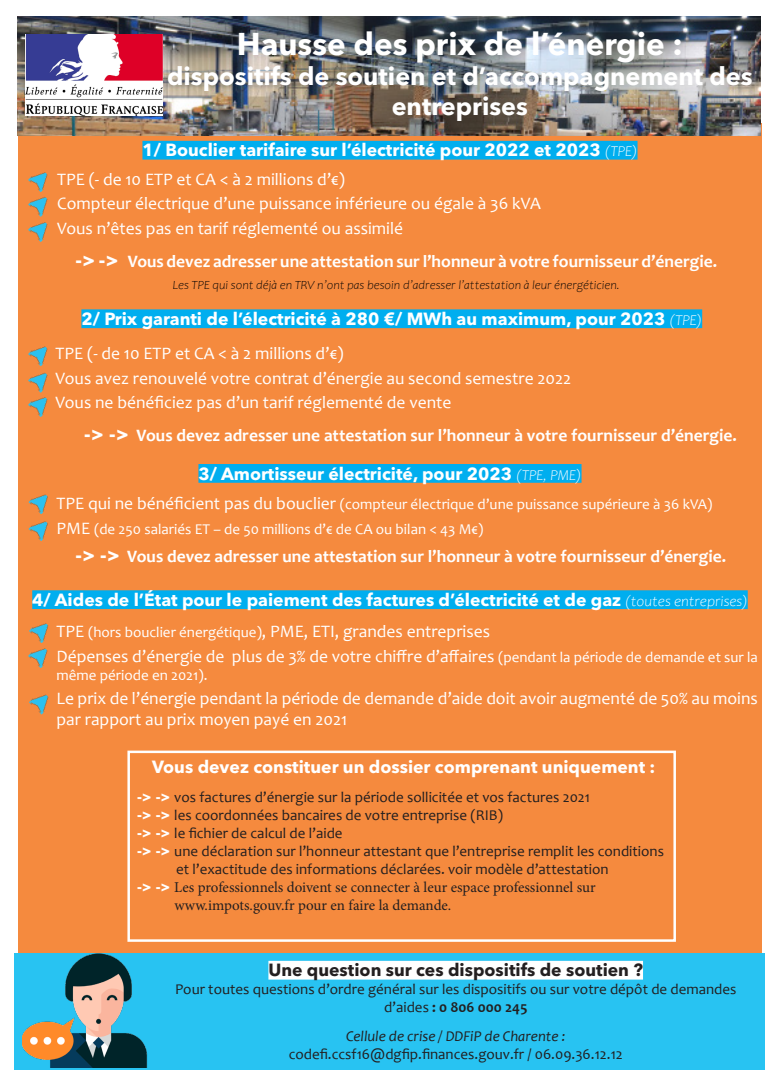
<style>
.page{position:relative;width:780px;height:1088px;background:#fff}
.page>*{position:absolute;margin:0;border:0;box-sizing:border-box;transform-origin:0 0}
.t1{font:700 31.25px "Avenir Next LT Pro";color:#fff}
.t2{font:700 25px/30px "Avenir Next LT Pro";color:#fff;text-align:center}
.t3{font:17.5px/21px "Candara";color:#fff}
.t4{font:700 17.5px "Avenir Next LT Pro";color:#fff}
.t5{font:700 17.5px "Candara";color:#fff}
.t6{font:700 17.5px "Avenir Next LT Pro";color:#231f20}
.t7{font:15px/18px "Candara";color:#231f20;text-align:center}
.t8{font:15px "Candara";color:#fff}
.t9{font:15px "Minion Pro";color:#231f20}
.t10{font:italic 15px "Candara";color:#231f20}
.t11{font:italic 300 12.5px "Candara";color:#000001}
.s1{font-family:"Candara";font-weight:300;font-style:italic;font-size:15px}
.s2{font-family:"Avenir Next LT Pro";font-size:20px}
.s3{font-size:17.5px}
.s4{font-size:15px}
.s5{font-family:"Avenir Next LT Pro";font-weight:700;color:#fff}
.s6{font-weight:700}
</style>
<div class="page">
<div style="left:18px;top:123px;width:743px;height:847px;background:#f58a3e"></div>
<div style="left:142px;top:141px;width:495px;height:19px;background:#00aeef"></div>
<div style="left:81px;top:309px;width:621px;height:19px;background:#00aeef"></div>
<div style="left:198px;top:464px;width:383px;height:19px;background:#00aeef"></div>
<div style="left:32px;top:590px;width:715px;height:19px;background:#00aeef"></div>
<div style="left:15px;top:953px;width:750px;height:116px;background:#28c3f2"></div>
<div style="left:268px;top:961px;width:375px;height:18px;background:#fff"></div>
<img style="left:22px;top:953px;width:126px;height:115px">
<img style="left:28px;top:172px;width:20px;height:70px">
<img style="left:28px;top:346px;width:20px;height:20px">
<img style="left:28px;top:372px;width:20px;height:45px">
<img style="left:28px;top:494px;width:20px;height:20px">
<img style="left:28px;top:521px;width:20px;height:20px">
<img style="left:28px;top:623px;width:21px;height:45px">
<img style="left:29px;top:694px;width:20px;height:20px">
<div style="left:127px;top:750px;width:549px;height:192px;border:2px solid #fff"></div>
<img style="left:18px;top:17px;width:742px;height:119px">
<img style="left:25px;top:35px;width:137px;height:80px">
<p class="t1" style="left:237px;top:25px;width:447px">Hausse des prix de l’énergie :</p>
<p class="t2" style="left:167px;top:61px;width:587px">dispositifs de soutien et d’accompagnement des entreprises</p>
<p class="t4" style="left:142px;top:140px;width:496px">1/ Bouclier tarifaire sur l’électricité pour 2022 et 2023 <span class="s1">(TPE)</span></p>
<p class="t3" style="left:57px;top:168px;width:289px">TPE (- de 10 ETP et CA &lt; à 2 millions d’€)</p>
<p class="t3" style="left:57px;top:193px;width:485px">Compteur électrique d’une puissance inférieure ou égale à 36 kVA</p>
<p class="t3" style="left:57px;top:217px;width:347px">Vous n’êtes pas en tarif réglementé ou assimilé</p>
<p class="t5" style="left:75px;top:250px;width:643px"><span class="s2">-&gt; -&gt;</span> Vous devez adresser une attestation sur l’honneur à votre fournisseur d’énergie.</p>
<p class="t11" style="left:173px;top:278px;width:449px">Les TPE qui sont déjà en TRV n’ont pas besoin d’adresser l’attestation à leur énergéticien.</p>
<p class="t4" style="left:81px;top:308px;width:622px">2/ Prix garanti de l’électricité à 280 €/ MWh au maximum, pour 2023 <span class="s1">(TPE)</span></p>
<p class="t3" style="left:56px;top:343px;width:289px">TPE (- de 10 ETP et CA &lt; à 2 millions d’€)</p>
<p class="t3" style="left:56px;top:367px;width:517px">Vous avez renouvelé votre contrat d’énergie au second semestre 2022</p>
<p class="t3" style="left:56px;top:392px;width:397px">Vous ne bénéficiez pas d’un tarif réglementé de vente</p>
<p class="t5" style="left:84px;top:425px;width:654px"><span class="s2">-&gt; -&gt;</span> Vous devez adresser une attestation sur l’honneur à votre fournisseur d’énergie.</p>
<p class="t4" style="left:198px;top:463px;width:384px">3/ Amortisseur électricité, pour 2023 <span class="s1">(TPE, PME)</span></p>
<p class="t8" style="left:56px;top:495px;width:657px"><span class="s3">TPE qui ne bénéficient pas du bouclier</span> (compteur électrique d’une puissance supérieure à 36 kVA)</p>
<p class="t8" style="left:56px;top:519px;width:428px"><span class="s3">PME</span> (de 250 salariés ET – de 50 millions d’€ de CA ou bilan &lt; 43 M€)</p>
<p class="t5" style="left:75px;top:546px;width:652px"><span class="s2">-&gt; -&gt;</span> Vous devez adresser une attestation sur l’honneur à votre fournisseur d’énergie.</p>
<p class="t4" style="left:32px;top:589px;width:717px">4/ Aides de l’État pour le paiement des factures d’électricité et de gaz <span class="s1">(toutes entreprises)</span></p>
<p class="t3" style="left:56px;top:621px;width:435px">TPE <span class="s4">(hors bouclier énergétique)</span>, PME, ETI, grandes entreprises</p>
<p class="t3" style="left:56px;top:645px;width:702px">Dépenses d’énergie de plus de 3% de votre chiffre d’affaires <span class="s4">(pendant la période de demande et sur la</span></p>
<p class="t8" style="left:56px;top:665px;width:152px">même période en 2021).</p>
<p class="t3" style="left:56px;top:688px;width:702px">Le prix de l’énergie pendant la période de demande d’aide doit avoir augmenté de 50% au moins par rapport au prix moyen payé en 2021</p>
<p class="t4" style="left:152px;top:756px;width:505px">Vous devez constituer un dossier comprenant uniquement :</p>
<p class="t7" style="left:137px;top:788px;width:454px"><span class="s5">-&gt; -&gt;</span> vos factures d’énergie sur la période sollicitée et vos factures 2021</p>
<p class="t7" style="left:137px;top:806px;width:367px"><span class="s5">-&gt; -&gt;</span> les coordonnées bancaires de votre entreprise (RIB)</p>
<p class="t7" style="left:137px;top:824px;width:207px"><span class="s5">-&gt; -&gt;</span> le fichier de calcul de l’aide</p>
<p class="t7" style="left:176px;top:842px;width:489px;text-align:left;text-indent:-39px"><span class="s5">-&gt; -&gt;</span> une déclaration sur l’honneur attestant que l’entreprise remplit les conditions et l’exactitude des informations déclarées. voir modèle d’attestation</p>
<p class="t9" style="left:137px;top:877px;width:460px"><span class="s5">-&gt; -&gt;</span> Les professionnels doivent se connecter à leur espace professionnel sur</p>
<p class="t9" style="left:174px;top:895px;width:278px">www.impots.gouv.fr pour en faire la demande.</p>
<p class="t6" style="left:268px;top:959px;width:376px">Une question sur ces dispositifs de soutien ?</p>
<p class="t7" style="left:175px;top:980px;width:563px">Pour toutes questions d’ordre général sur les dispositifs ou sur votre dépôt de demandes d’aides <span class="s6">: 0 806 000 245</span></p>
<p class="t10" style="left:346px;top:1027px;width:221px">Cellule de crise / DDFiP de Charente :</p>
<p class="t7" style="left:289px;top:1045px;width:335px">codefi.ccsf16@dgfip.finances.gouv.fr / 06.09.36.12.12</p>
</div>
